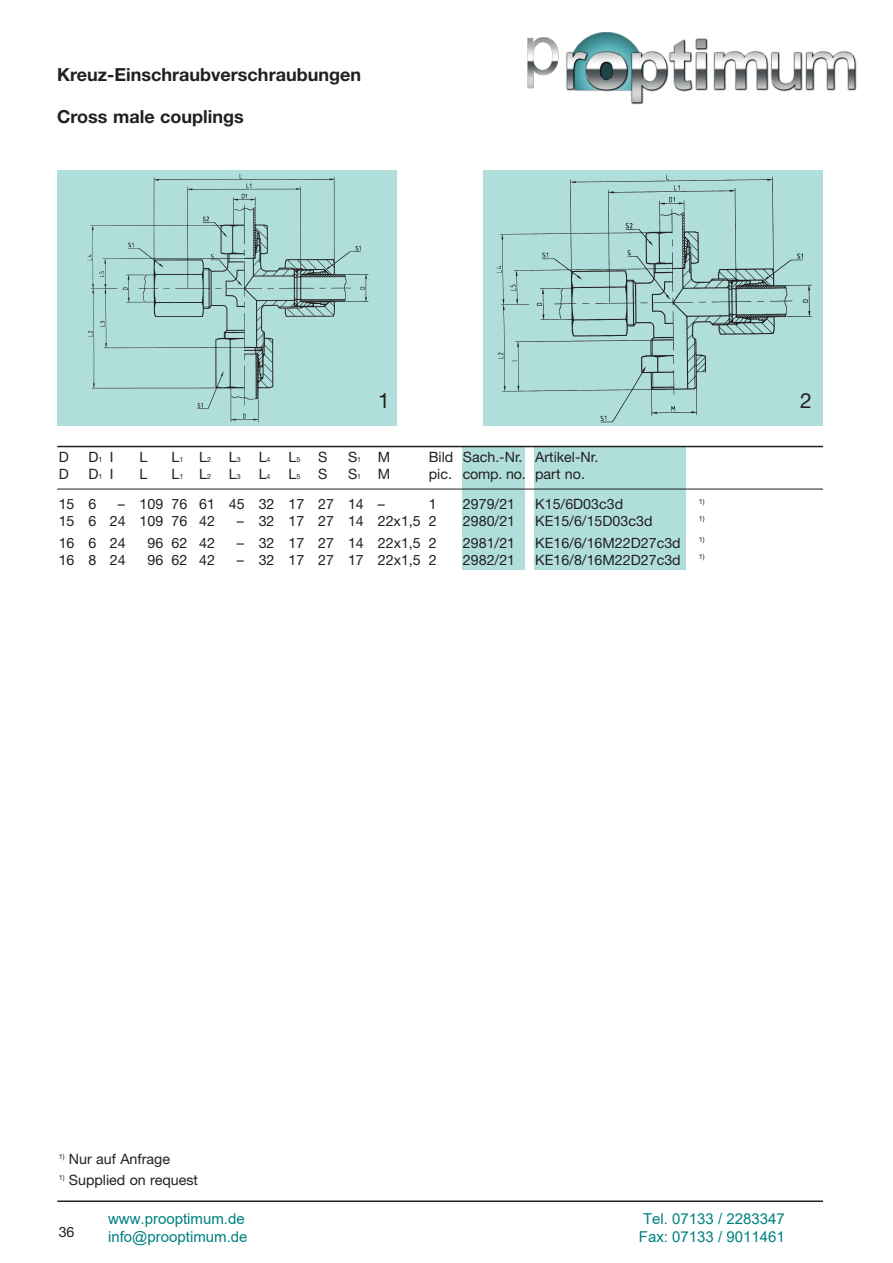
<style>
.page{position:relative;width:893px;height:1263px;background:#fff}
.page>*{position:absolute;margin:0;border:0;box-sizing:border-box;transform-origin:0 0}
.t1{font:21px "Helvetica Neue LT Roman OV ZZXYSA";color:#231f20}
.t2{font:18px "Helvetica Neue LT Bold OV YZXYSA";color:#231f20}
.t3{font:15px/18px "Arial";color:#008080}
.t4{font:14.25px "Helvetica Neue LT Roman OV ZZXYSA";color:#231f20}
.t5{font:7.2px "Helvetica Neue LT Roman OV ZZXYSA";color:#231f20}
.s1{font-size:7.2px}
</style>
<div class="page">
<div style="left:534px;top:447px;width:152px;height:123px;background:#b0dedb"></div>
<hr style="left:57px;top:1201px;width:766px;height:1px;background:#231f20">
<div style="left:462px;top:447px;width:62px;height:123px;background:#b0dedb"></div>
<hr style="left:57px;top:446px;width:766px;height:1px;background:#231f20">
<hr style="left:57px;top:489px;width:766px;height:1px;background:#231f20">
<div style="left:57px;top:170px;width:340px;height:255px;background:#b0dedb"></div>
<img style="left:87px;top:174px;width:282px;height:249px">
<div style="left:483px;top:170px;width:340px;height:255px;background:#b0dedb"></div>
<img style="left:496px;top:174px;width:317px;height:249px">
<img style="left:527px;top:32px;width:330px;height:73px">
<p class="t2" style="left:57px;top:68px;width:305px">Kreuz-Einschraubverschraubungen</p>
<p class="t2" style="left:57px;top:110px;width:188px">Cross male couplings</p>
<h1 class="t1" style="left:378px;top:389px;width:13px">1</h1>
<h1 class="t1" style="left:800px;top:389px;width:13px">2</h1>
<p class="t4" style="left:59px;top:449px;width:12px">D</p>
<p class="t4" style="left:88px;top:449px;width:26px">D<span class="s1">1</span> I</p>
<p class="t4" style="left:139px;top:449px;width:9px">L</p>
<p class="t4" style="left:171px;top:449px;width:41px">L<span class="s1">1</span> L<span class="s1">2</span></p>
<p class="t4" style="left:229px;top:449px;width:13px">L<span class="s1">3</span></p>
<p class="t4" style="left:259px;top:449px;width:13px">L<span class="s1">4</span></p>
<p class="t4" style="left:288px;top:449px;width:13px">L<span class="s1">5</span></p>
<p class="t4" style="left:318px;top:449px;width:11px">S</p>
<p class="t4" style="left:348px;top:449px;width:44px">S<span class="s1">1</span> M</p>
<p class="t4" style="left:429px;top:449px;width:171px">Bild Sach.-Nr. Artikel-Nr.</p>
<p class="t4" style="left:59px;top:466px;width:12px">D</p>
<p class="t4" style="left:88px;top:466px;width:26px">D<span class="s1">1</span> I</p>
<p class="t4" style="left:139px;top:466px;width:9px">L</p>
<p class="t4" style="left:171px;top:466px;width:41px">L<span class="s1">1</span> L<span class="s1">2</span></p>
<p class="t4" style="left:229px;top:466px;width:13px">L<span class="s1">3</span></p>
<p class="t4" style="left:259px;top:466px;width:13px">L<span class="s1">4</span></p>
<p class="t4" style="left:288px;top:466px;width:13px">L<span class="s1">5</span></p>
<p class="t4" style="left:318px;top:466px;width:11px">S</p>
<p class="t4" style="left:348px;top:466px;width:44px">S<span class="s1">1</span> M</p>
<p class="t4" style="left:429px;top:466px;width:158px">pic. comp. no. part no.</p>
<p class="t4" style="left:59px;top:496px;width:39px">15 6</p>
<p class="t4" style="left:118px;top:496px;width:269px">– 109 76 61 45 32 17 27 14 –</p>
<p class="t4" style="left:429px;top:496px;width:9px">1</p>
<p class="t4" style="left:463px;top:496px;width:54px">2979/21</p>
<p class="t4" style="left:535px;top:496px;width:89px">K15/6D03c3d</p>
<p class="t5" style="left:698px;top:497px;width:7px">1)</p>
<p class="t4" style="left:59px;top:513px;width:158px">15 6 24 109 76 42</p>
<p class="t4" style="left:237px;top:513px;width:201px">– 32 17 27 14 22x1,5 2</p>
<p class="t4" style="left:463px;top:513px;width:54px">2980/21</p>
<p class="t4" style="left:535px;top:513px;width:119px">KE15/6/15D03c3d</p>
<p class="t5" style="left:698px;top:514px;width:7px">1)</p>
<p class="t4" style="left:59px;top:534px;width:68px">16 6 24</p>
<p class="t4" style="left:147px;top:534px;width:69px">96 62 42</p>
<p class="t4" style="left:237px;top:534px;width:201px">– 32 17 27 14 22x1,5 2</p>
<p class="t4" style="left:463px;top:534px;width:54px">2981/21</p>
<p class="t4" style="left:535px;top:534px;width:147px">KE16/6/16M22D27c3d</p>
<p class="t5" style="left:698px;top:536px;width:7px">1)</p>
<p class="t4" style="left:59px;top:551px;width:68px">16 8 24</p>
<p class="t4" style="left:147px;top:551px;width:69px">96 62 42</p>
<p class="t4" style="left:237px;top:551px;width:201px">– 32 17 27 17 22x1,5 2</p>
<p class="t4" style="left:463px;top:551px;width:54px">2982/21</p>
<p class="t4" style="left:535px;top:551px;width:147px">KE16/8/16M22D27c3d</p>
<p class="t5" style="left:698px;top:553px;width:7px">1)</p>
<p class="t4" style="left:59px;top:1151px;width:113px"><sup>1)</sup> Nur auf Anfrage</p>
<p class="t4" style="left:59px;top:1172px;width:141px"><sup>1)</sup> Supplied on request</p>
<p class="t4" style="left:59px;top:1224px;width:17px">36</p>
<p class="t3" style="left:108px;top:1210px;width:141px">www.prooptimum.de info@prooptimum.de</p>
<p class="t3" style="left:639px;top:1210px;width:147px">Tel. 07133 / 2283347<br>Fax: 07133 / 9011461</p>
</div>
